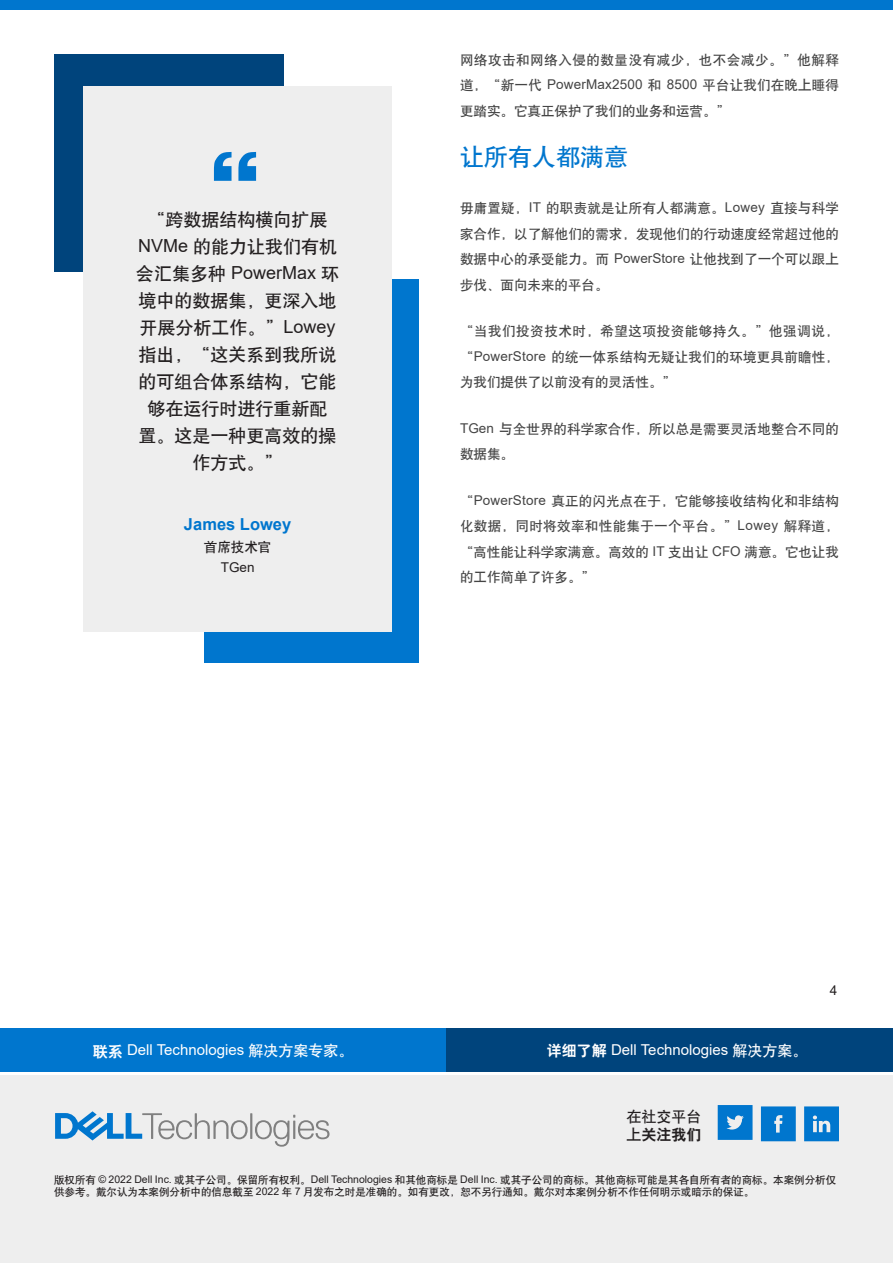
<style>
.page{position:relative;width:893px;height:1263px;background:#fff}
.page>*{position:absolute;margin:0;border:0;box-sizing:border-box;transform-origin:0 0}
.t1{font:120px "H Yb 2 gj";color:#0076ce}
.t2{font:24px "H Yb 1 gj";color:#0076ce}
.t3{font:18px/27px "H Yb 1 gj";color:#231f20;text-align:center}
.t4{font:700 16.5px "Arial";color:#0076ce}
.CTA_call_out{font:15px "Arial";color:#fff}
.CTA_call_out-2{font:15px/18.1px "H Yb 1 gj";color:#231f20}
.t5{font:13.5px/25.5px "H Yb 1 gj";letter-spacing:.005em;color:#444;text-align:justify}
.t6{font:13.5px "H Yb 1 gj";color:#231f20}
.t7{font:13.5px "Arial";color:#231f20}
.LAST_PAGE_Disclaimer{font:10.5px/12px "H Yb 1 gj";color:#231f20}
.s1{font-family:"Arial"}
.s2{font-family:"H Yb 2 gj"}
.s3{font-family:"H Yb 1 gj"}
</style>
<div class="page">
<div style="left:0;top:0;width:893px;height:10px;background:#0076ce"></div>
<div style="left:0;top:1028px;width:446px;height:43px;background:#0076ce"></div>
<div style="left:446px;top:1028px;width:447px;height:43px;background:#00447c"></div>
<div style="left:0;top:1076px;width:893px;height:187px;background:#eee"></div>
<svg style="left:761px;top:1106px;width:35px;height:35px"></svg>
<svg style="left:718px;top:1105px;width:34px;height:35px"></svg>
<svg style="left:804px;top:1106px;width:35px;height:35px"></svg>
<svg style="left:55px;top:1111px;width:275px;height:36px"></svg>
<div style="left:54px;top:54px;width:230px;height:218px;background:#00447c"></div>
<div style="left:204px;top:279px;width:215px;height:383px;background:#0076ce"></div>
<div style="left:83px;top:86px;width:309px;height:545px;background:#eee"></div>
<p class="t1" style="left:145px;top:146px;width:121px">“</p>
<p class="t3" style="left:136px;top:206px;width:205px">“跨数据结构横向扩展<br><span class="s1">NVMe</span> 的能力让我们有机会汇集多种 <span class="s1">PowerMax</span> 环境中的数据集，更深入地开展分析工作。”<span class="s1">Lowey</span>指出，“这关系到我所说的可组合体系结构，它能够在运行时进行重新配<br>置。这是一种更高效的操作方式。”</p>
<p class="t4" style="left:184px;top:512px;width:109px">James Lowey</p>
<p class="t6" style="left:204px;top:540px;width:69px">首席技术官</p>
<p class="t7" style="left:221px;top:558px;width:35px">TGen</p>
<p class="t5" style="left:460px;top:47px;width:381px">网络攻击和网络入侵的数量没有减少，也不会减少。”他解释道，“新一代 <span class="s1">PowerMax2500</span> 和 <span class="s1">8500</span> 平台让我们在晚上睡得更踏实。它真正保护了我们的业务和运营。”</p>
<p class="t2" style="left:460px;top:145px;width:169px">让所有人都满意</p>
<p class="t5" style="left:460px;top:195px;width:381px">毋庸置疑，<span class="s1">IT</span> 的职责就是让所有人都满意。<span class="s1">Lowey</span> 直接与科学家合作，以了解他们的需求，发现他们的行动速度经常超过他的数据中心的承受能力。而 <span class="s1">PowerStore</span> 让他找到了一个可以跟上步伐、面向未来的平台。</p>
<p class="t5" style="left:460px;top:318px;width:380px">“当我们投资技术时，希望这项投资能够持久。”他强调说，“<span class="s1">PowerStore</span> 的统一体系结构无疑让我们的环境更具前瞻性，为我们提供了以前没有的灵活性。”</p>
<p class="t5" style="left:460px;top:416px;width:380px"><span class="s1">TGen</span> 与全世界的科学家合作，所以总是需要灵活地整合不同的数据集。</p>
<p class="t5" style="left:460px;top:488px;width:380px">“<span class="s1">PowerStore</span> 真正的闪光点在于，它能够接收结构化和非结构化数据，同时将效率和性能集于一个平台。”<span class="s1">Lowey</span> 解释道，“高性能让科学家满意。高效的 <span class="s1">IT</span> 支出让 <span class="s1">CFO</span> 满意。它也让我的工作简单了许多。”</p>
<p class="t7" style="left:830px;top:981px;width:9px">4</p>
<p class="CTA_call_out" style="left:93px;top:1040px;width:262px"><span class="s2">联系</span> Dell Technologies <span class="s3">解决方案专家。</span></p>
<p class="CTA_call_out" style="left:547px;top:1040px;width:262px"><span class="s2">详细了解</span> Dell Technologies <span class="s3">解决方案。</span></p>
<p class="CTA_call_out-2" style="left:626px;top:1107px;width:76px">在社交平台上<span class="s2">关注我们</span></p>
<p class="LAST_PAGE_Disclaimer" style="left:54px;top:1174px;width:784px">版权所有 <span class="s1">© 2022 Dell Inc.</span> 或其子公司。保留所有权利。<span class="s1">Dell Technologies</span> 和其他商标是 <span class="s1">Dell Inc.</span> 或其子公司的商标。其他商标可能是其各自所有者的商标。本案例分析仅供参考。戴尔认为本案例分析中的信息截至 <span class="s1">2022</span> 年 <span class="s1">7</span> 月发布之时是准确的。如有更改，恕不另行通知。戴尔对本案例分析不作任何明示或暗示的保证。</p>
</div>
